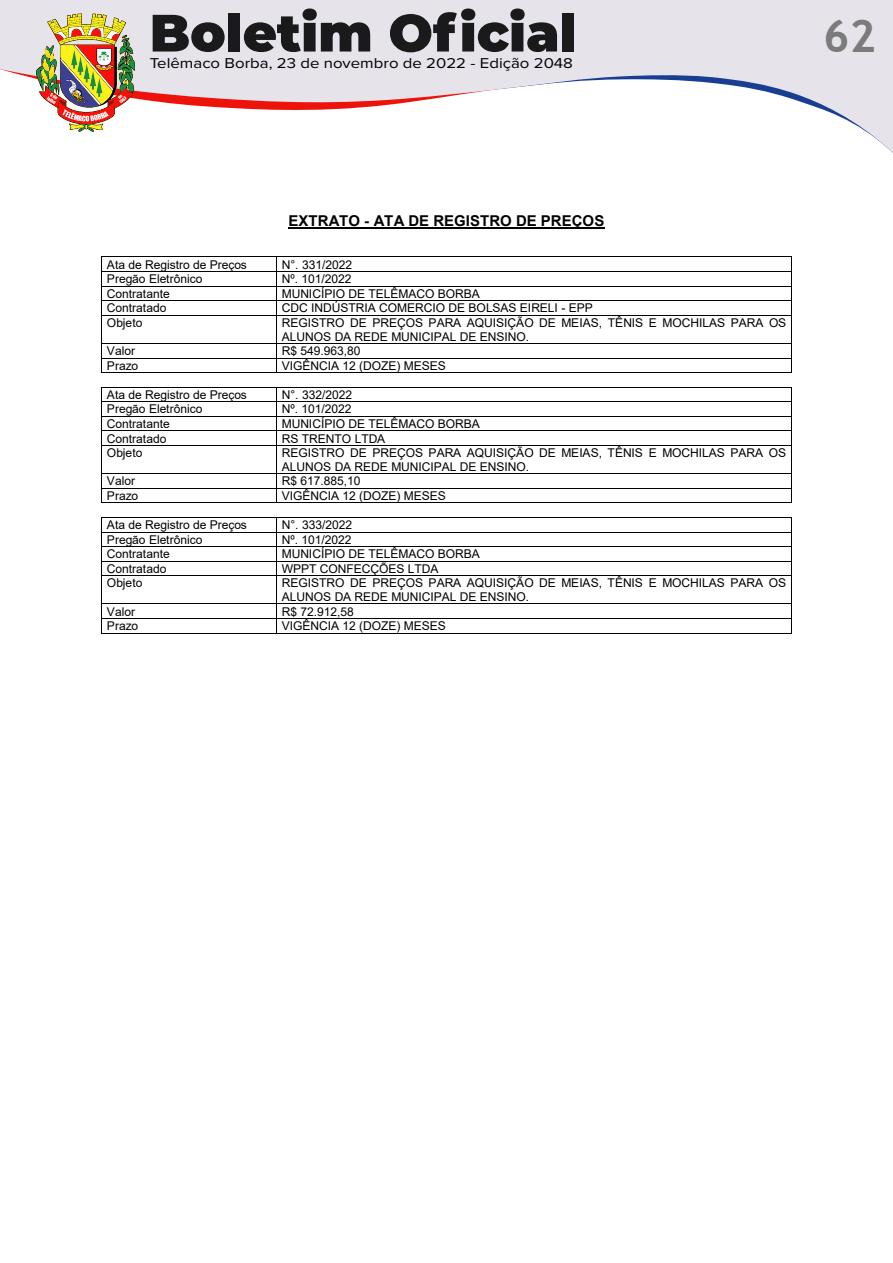
<style>
.page{position:relative;width:893px;height:1263px;background:#fff}
.page>*{position:absolute;margin:0;border:0;box-sizing:border-box;transform-origin:0 0}
.t1{font:700 45px "Trebuchet MS";color:#7c7b7b}
.t2{font:700 15px "Arial";color:#000}
.t3{font:14.7px "Proxima Nova";color:#000;scale:1.14 1}
.t4{font:12px/13.6px "Arial";letter-spacing:-.005em;color:#000}
</style>
<div class="page">
<div style="left:0;top:0;width:893px;height:9px;background:#e6e3eb"></div>
<svg style="left:0;top:9px;width:893px;height:144px"></svg>
<hr style="left:289px;top:227px;width:316px;height:2px;background:#000">
<hr style="left:102px;top:257px;width:174px;height:1px;background:#000">
<hr style="left:277px;top:257px;width:514px;height:1px;background:#000">
<hr style="left:102px;top:271px;width:174px;height:1px;background:#000">
<hr style="left:277px;top:271px;width:514px;height:1px;background:#000">
<hr style="left:102px;top:286px;width:174px;height:1px;background:#000">
<hr style="left:277px;top:286px;width:514px;height:1px;background:#000">
<hr style="left:102px;top:300px;width:174px;height:1px;background:#000">
<hr style="left:277px;top:300px;width:514px;height:1px;background:#000">
<hr style="left:102px;top:315px;width:174px;height:1px;background:#000">
<hr style="left:277px;top:315px;width:514px;height:1px;background:#000">
<hr style="left:102px;top:343px;width:174px;height:1px;background:#000">
<hr style="left:277px;top:343px;width:514px;height:1px;background:#000">
<hr style="left:102px;top:358px;width:174px;height:1px;background:#000">
<hr style="left:277px;top:358px;width:514px;height:1px;background:#000">
<svg style="left:101px;top:257px;width:1px;height:116px"></svg>
<hr style="left:102px;top:372px;width:174px;height:1px;background:#000">
<svg style="left:276px;top:257px;width:1px;height:116px"></svg>
<hr style="left:277px;top:372px;width:514px;height:1px;background:#000">
<svg style="left:791px;top:257px;width:1px;height:116px"></svg>
<hr style="left:102px;top:387px;width:174px;height:1px;background:#000">
<hr style="left:277px;top:387px;width:514px;height:1px;background:#000">
<hr style="left:102px;top:401px;width:174px;height:1px;background:#000">
<hr style="left:277px;top:401px;width:514px;height:1px;background:#000">
<hr style="left:102px;top:416px;width:174px;height:1px;background:#000">
<hr style="left:277px;top:416px;width:514px;height:1px;background:#000">
<hr style="left:102px;top:430px;width:174px;height:1px;background:#000">
<hr style="left:277px;top:430px;width:514px;height:1px;background:#000">
<hr style="left:102px;top:445px;width:174px;height:1px;background:#000">
<hr style="left:277px;top:445px;width:514px;height:1px;background:#000">
<hr style="left:102px;top:473px;width:174px;height:1px;background:#000">
<hr style="left:277px;top:473px;width:514px;height:1px;background:#000">
<hr style="left:102px;top:488px;width:174px;height:1px;background:#000">
<hr style="left:277px;top:488px;width:514px;height:1px;background:#000">
<svg style="left:101px;top:387px;width:1px;height:116px"></svg>
<hr style="left:102px;top:503px;width:174px;height:1px;background:#000">
<svg style="left:276px;top:387px;width:1px;height:116px"></svg>
<hr style="left:277px;top:503px;width:514px;height:1px;background:#000">
<svg style="left:791px;top:387px;width:1px;height:116px"></svg>
<hr style="left:102px;top:517px;width:174px;height:1px;background:#000">
<hr style="left:277px;top:517px;width:514px;height:1px;background:#000">
<hr style="left:102px;top:532px;width:174px;height:1px;background:#000">
<hr style="left:277px;top:532px;width:514px;height:1px;background:#000">
<hr style="left:102px;top:546px;width:174px;height:1px;background:#000">
<hr style="left:277px;top:546px;width:514px;height:1px;background:#000">
<hr style="left:102px;top:561px;width:174px;height:1px;background:#000">
<hr style="left:277px;top:561px;width:514px;height:1px;background:#000">
<hr style="left:102px;top:575px;width:174px;height:1px;background:#000">
<hr style="left:277px;top:575px;width:514px;height:1px;background:#000">
<hr style="left:102px;top:604px;width:174px;height:1px;background:#000">
<hr style="left:277px;top:604px;width:514px;height:1px;background:#000">
<hr style="left:102px;top:618px;width:174px;height:1px;background:#000">
<hr style="left:277px;top:618px;width:514px;height:1px;background:#000">
<svg style="left:101px;top:517px;width:1px;height:117px"></svg>
<hr style="left:102px;top:633px;width:174px;height:1px;background:#000">
<svg style="left:276px;top:517px;width:1px;height:117px"></svg>
<hr style="left:277px;top:633px;width:514px;height:1px;background:#000">
<svg style="left:791px;top:517px;width:1px;height:117px"></svg>
<p class="t3" style="left:150px;top:53px;width:373px">Telêmaco Borba, 23 de novembro de 2022 - Edição 2048</p>
<h1 class="t1" style="left:823px;top:8px;width:54px">62</h1>
<p class="t2" style="left:289px;top:210px;width:317px">EXTRATO - ATA DE REGISTRO DE PREÇOS</p>
<p class="t4" style="left:107px;top:258px;width:142px">Ata de Registro de Preços</p>
<p class="t4" style="left:282px;top:258px;width:72px">N°. 331/2022</p>
<p class="t4" style="left:107px;top:272px;width:97px">Pregão Eletrônico</p>
<p class="t4" style="left:282px;top:272px;width:71px">Nº. 101/2022</p>
<p class="t4" style="left:107px;top:287px;width:64px">Contratante</p>
<p class="t4" style="left:282px;top:287px;width:200px">MUNICÍPIO DE TELÊMACO BORBA</p>
<p class="t4" style="left:107px;top:301px;width:61px">Contratado</p>
<p class="t4" style="left:282px;top:301px;width:313px">CDC INDÚSTRIA COMERCIO DE BOLSAS EIRELI - EPP</p>
<p class="t4" style="left:107px;top:316px;width:37px">Objeto</p>
<p class="t4" style="left:282px;top:316px;width:506px">REGISTRO DE PREÇOS PARA AQUISIÇÃO DE MEIAS, TÊNIS E MOCHILAS PARA OS<br>ALUNOS DA REDE MUNICIPAL DE ENSINO.</p>
<p class="t4" style="left:107px;top:344px;width:30px">Valor</p>
<p class="t4" style="left:282px;top:344px;width:80px">R$ 549.963,80</p>
<p class="t4" style="left:107px;top:359px;width:33px">Prazo</p>
<p class="t4" style="left:282px;top:359px;width:166px">VIGÊNCIA 12 (DOZE) MESES</p>
<p class="t4" style="left:107px;top:388px;width:142px">Ata de Registro de Preços</p>
<p class="t4" style="left:282px;top:388px;width:72px">N°. 332/2022</p>
<p class="t4" style="left:107px;top:402px;width:97px">Pregão Eletrônico</p>
<p class="t4" style="left:282px;top:402px;width:71px">Nº. 101/2022</p>
<p class="t4" style="left:107px;top:417px;width:64px">Contratante</p>
<p class="t4" style="left:282px;top:417px;width:200px">MUNICÍPIO DE TELÊMACO BORBA</p>
<p class="t4" style="left:107px;top:431px;width:61px">Contratado</p>
<p class="t4" style="left:282px;top:431px;width:105px">RS TRENTO LTDA</p>
<p class="t4" style="left:107px;top:446px;width:37px">Objeto</p>
<p class="t4" style="left:282px;top:446px;width:506px">REGISTRO DE PREÇOS PARA AQUISIÇÃO DE MEIAS, TÊNIS E MOCHILAS PARA OS<br>ALUNOS DA REDE MUNICIPAL DE ENSINO.</p>
<p class="t4" style="left:107px;top:474px;width:30px">Valor</p>
<p class="t4" style="left:282px;top:474px;width:80px">R$ 617.885,10</p>
<p class="t4" style="left:107px;top:489px;width:33px">Prazo</p>
<p class="t4" style="left:282px;top:489px;width:166px">VIGÊNCIA 12 (DOZE) MESES</p>
<p class="t4" style="left:107px;top:518px;width:142px">Ata de Registro de Preços</p>
<p class="t4" style="left:282px;top:518px;width:72px">N°. 333/2022</p>
<p class="t4" style="left:107px;top:532px;width:97px">Pregão Eletrônico</p>
<p class="t4" style="left:282px;top:532px;width:71px">Nº. 101/2022</p>
<p class="t4" style="left:107px;top:547px;width:64px">Contratante</p>
<p class="t4" style="left:282px;top:547px;width:200px">MUNICÍPIO DE TELÊMACO BORBA</p>
<p class="t4" style="left:107px;top:562px;width:61px">Contratado</p>
<p class="t4" style="left:282px;top:562px;width:158px">WPPT CONFECÇÕES LTDA</p>
<p class="t4" style="left:107px;top:576px;width:37px">Objeto</p>
<p class="t4" style="left:282px;top:576px;width:506px">REGISTRO DE PREÇOS PARA AQUISIÇÃO DE MEIAS, TÊNIS E MOCHILAS PARA OS<br>ALUNOS DA REDE MUNICIPAL DE ENSINO.</p>
<p class="t4" style="left:107px;top:604px;width:30px">Valor</p>
<p class="t4" style="left:282px;top:604px;width:74px">R$ 72.912,58</p>
<p class="t4" style="left:107px;top:619px;width:33px">Prazo</p>
<p class="t4" style="left:282px;top:619px;width:166px">VIGÊNCIA 12 (DOZE) MESES</p>
</div>
